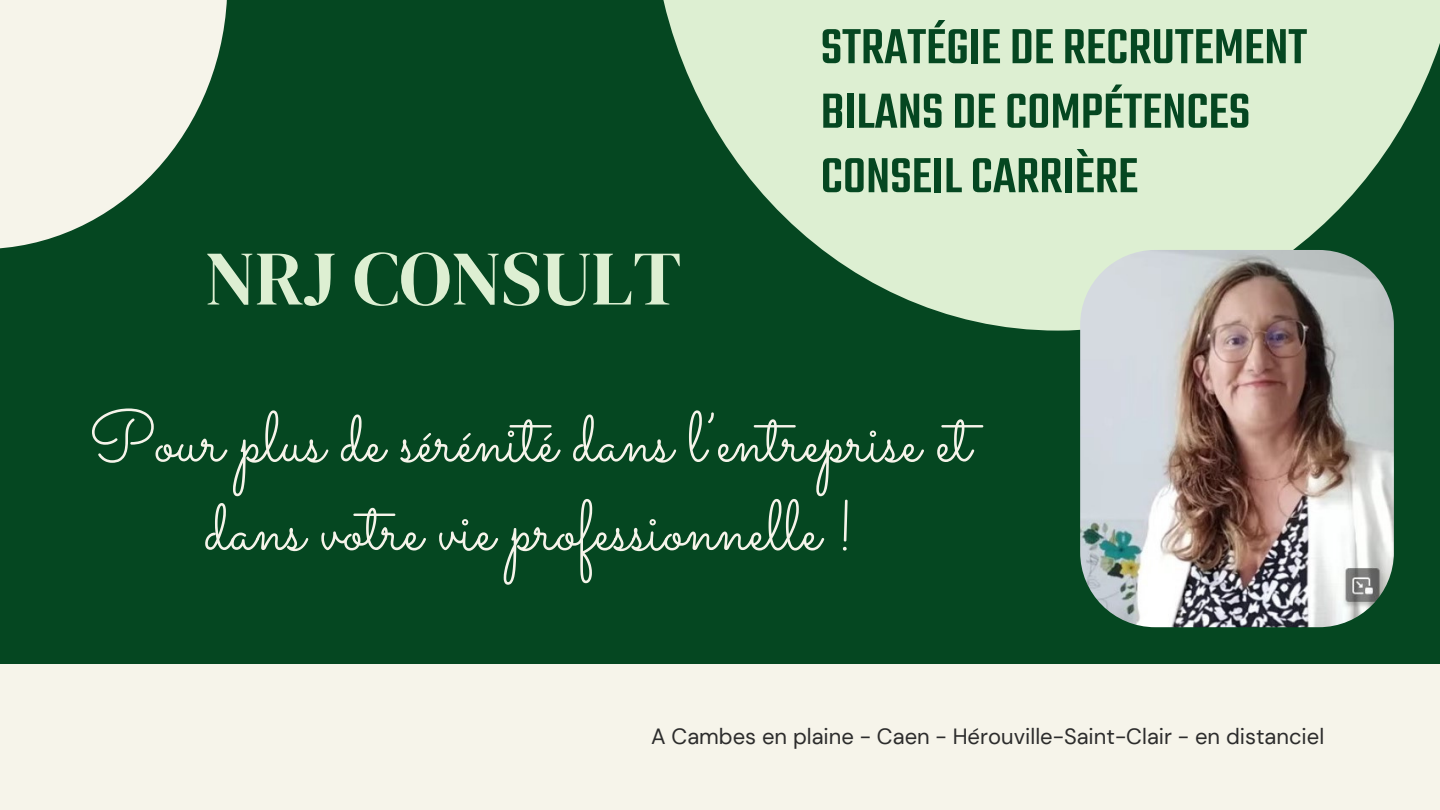
<style>
.page{position:relative;width:1440px;height:810px;background:#054721}
.page>*{position:absolute;margin:0;border:0;box-sizing:border-box;transform-origin:0 0}
.t1{font:77px "DM Serif Display";color:#ddefd2}
.t2{font:71px/88.5px "Sacramento";color:#f6f4ea;text-align:center}
.t3{font:500 54px/64.5px "Teko";color:#054721}
.t4{font:22px "DM Sans";color:#2c2c2c}
</style>
<div class="page">
<svg style="left:663px;top:0;width:777px;height:331px;fill:#ddefd2"></svg>
<div style="left:0;top:664px;width:1439px;height:146px;background:#f6f4ea"></div>
<img style="left:1080px;top:250px;width:314px;height:377px;border-radius:75px">
<svg style="left:0;top:0;width:227px;height:249px;fill:#f6f4ea"></svg>
<h3 class="t3" style="left:821px;top:18px;width:488px">STRATÉGIE DE RECRUTEMENT</h3>
<p class="t1" style="left:205px;top:225px;width:478px">NRJ CONSULT</p>
<h1 class="t3" style="left:821px;top:82px;width:431px">BILANS DE COMPÉTENCES<br>CONSEIL CARRIÈRE</h1>
<h2 class="t2" style="left:89px;top:392px;width:883px">Pour plus de sérénité dans l’entreprise et dans votre vie professionnelle !</h2>
<h3 class="t4" style="left:651px;top:722px;width:675px">A Cambes en plaine - Caen - Hérouville-Saint-Clair - en distanciel</h3>
</div>
